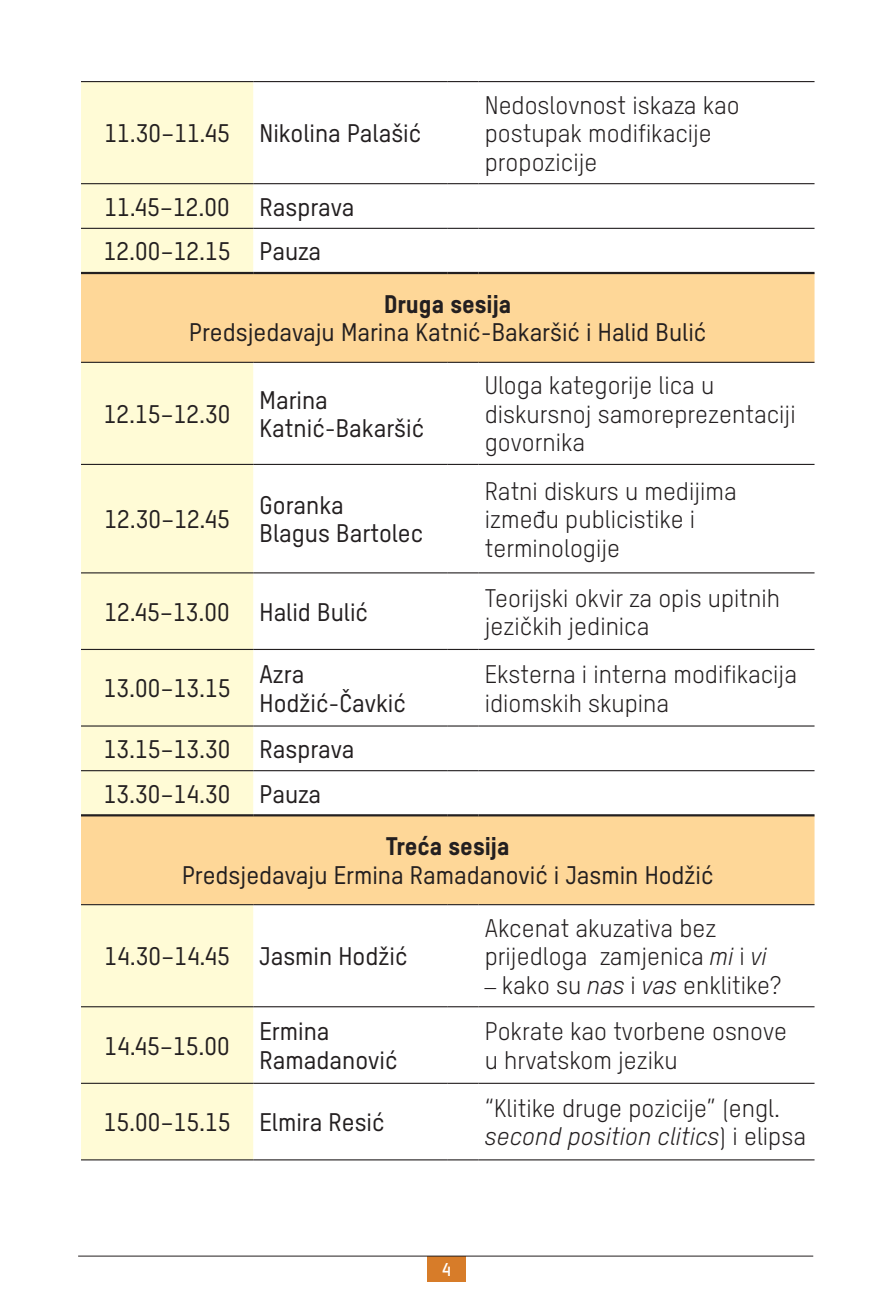
<style>
.page{position:relative;width:893px;height:1308px;background:#fff}
.page>*{position:absolute;margin:0;border:0;box-sizing:border-box;transform-origin:0 0}
.t1{font:24.75px/28.6px "T Star Pro Regular";color:#231f20}
.t2{font:24.75px/28.6px "T Star Pro Medium";color:#231f20}
.t3{font:24.75px "T Star Pro Heavy";color:#231f20}
.t4{font:18px "T Star Pro Bold";color:#fff}
.s1{font-style:italic}
.s2{font-family:"Times New Roman";font-size:22.5px}
</style>
<div class="page">
<div style="left:427px;top:1256px;width:39px;height:25px;background:#d77c29"></div>
<hr style="left:78px;top:1255px;width:735px;height:1px;background:#231f20">
<div style="left:81px;top:82px;width:172px;height:1077px;background:#fffbd6"></div>
<svg style="left:81px;top:274px;width:733px;height:630px"></svg>
<hr style="left:253px;top:81px;width:195px;height:1px;background:#231f20">
<hr style="left:448px;top:81px;width:30px;height:1px;background:#231f20">
<hr style="left:478px;top:81px;width:336px;height:1px;background:#231f20">
<hr style="left:253px;top:183px;width:195px;height:1px;background:#231f20">
<hr style="left:448px;top:183px;width:30px;height:1px;background:#231f20">
<hr style="left:478px;top:183px;width:336px;height:1px;background:#231f20">
<hr style="left:253px;top:228px;width:195px;height:1px;background:#231f20">
<hr style="left:448px;top:228px;width:30px;height:1px;background:#231f20">
<hr style="left:478px;top:228px;width:336px;height:1px;background:#231f20">
<hr style="left:253px;top:362px;width:195px;height:1px;background:#231f20">
<hr style="left:448px;top:362px;width:30px;height:1px;background:#231f20">
<hr style="left:478px;top:362px;width:336px;height:1px;background:#231f20">
<hr style="left:253px;top:464px;width:195px;height:1px;background:#231f20">
<hr style="left:448px;top:464px;width:30px;height:1px;background:#231f20">
<hr style="left:478px;top:464px;width:336px;height:1px;background:#231f20">
<hr style="left:253px;top:725px;width:195px;height:1px;background:#231f20">
<hr style="left:448px;top:725px;width:30px;height:1px;background:#231f20">
<hr style="left:478px;top:725px;width:336px;height:1px;background:#231f20">
<hr style="left:253px;top:770px;width:195px;height:1px;background:#231f20">
<hr style="left:448px;top:770px;width:30px;height:1px;background:#231f20">
<hr style="left:478px;top:770px;width:336px;height:1px;background:#231f20">
<hr style="left:253px;top:904px;width:195px;height:1px;background:#231f20">
<hr style="left:448px;top:904px;width:30px;height:1px;background:#231f20">
<hr style="left:478px;top:904px;width:336px;height:1px;background:#231f20">
<hr style="left:253px;top:1006px;width:195px;height:1px;background:#231f20">
<hr style="left:448px;top:1006px;width:30px;height:1px;background:#231f20">
<hr style="left:478px;top:1006px;width:336px;height:1px;background:#231f20">
<hr style="left:253px;top:1082px;width:195px;height:1px;background:#231f20">
<hr style="left:448px;top:1082px;width:30px;height:1px;background:#231f20">
<hr style="left:478px;top:1082px;width:336px;height:1px;background:#231f20">
<hr style="left:253px;top:572px;width:195px;height:1px;background:#231f20">
<hr style="left:448px;top:572px;width:30px;height:1px;background:#231f20">
<hr style="left:478px;top:572px;width:336px;height:1px;background:#231f20">
<hr style="left:253px;top:649px;width:195px;height:1px;background:#231f20">
<hr style="left:448px;top:649px;width:30px;height:1px;background:#231f20">
<hr style="left:478px;top:649px;width:336px;height:1px;background:#231f20">
<hr style="left:253px;top:1159px;width:195px;height:1px;background:#231f20">
<hr style="left:448px;top:1159px;width:30px;height:1px;background:#231f20">
<hr style="left:478px;top:1159px;width:336px;height:1px;background:#231f20">
<hr style="left:81px;top:81px;width:172px;height:1px;background:#231f20">
<hr style="left:81px;top:183px;width:172px;height:1px;background:#231f20">
<hr style="left:81px;top:228px;width:172px;height:1px;background:#231f20">
<hr style="left:81px;top:362px;width:172px;height:1px;background:#231f20">
<hr style="left:81px;top:464px;width:172px;height:1px;background:#231f20">
<hr style="left:81px;top:572px;width:172px;height:1px;background:#231f20">
<hr style="left:81px;top:649px;width:172px;height:1px;background:#231f20">
<hr style="left:81px;top:725px;width:172px;height:1px;background:#231f20">
<hr style="left:81px;top:770px;width:172px;height:1px;background:#231f20">
<hr style="left:81px;top:904px;width:172px;height:1px;background:#231f20">
<hr style="left:81px;top:1006px;width:172px;height:1px;background:#231f20">
<hr style="left:81px;top:1082px;width:172px;height:1px;background:#231f20">
<hr style="left:81px;top:1159px;width:172px;height:1px;background:#231f20">
<hr style="left:81px;top:272px;width:172px;height:2px;background:#231f20">
<hr style="left:253px;top:272px;width:195px;height:2px;background:#231f20">
<hr style="left:448px;top:272px;width:30px;height:2px;background:#231f20">
<hr style="left:478px;top:272px;width:336px;height:2px;background:#231f20">
<hr style="left:81px;top:814px;width:172px;height:2px;background:#231f20">
<hr style="left:253px;top:814px;width:195px;height:2px;background:#231f20">
<hr style="left:448px;top:814px;width:30px;height:2px;background:#231f20">
<hr style="left:478px;top:814px;width:336px;height:2px;background:#231f20">
<p class="t2" style="left:104px;top:117px;width:318px">11.30–11.45 Nikolina Palašić</p>
<p class="t2" style="left:104px;top:183px;width:252px;line-height:44.6px">11.45–12.00 Rasprava<br>12.00–12.15 Pauza</p>
<p class="t1" style="left:485px;top:89px;width:257px">Nedoslovnost iskaza kao postupak modifikacije propozicije</p>
<p class="t3" style="left:384px;top:285px;width:129px">Druga sesija</p>
<p class="t2" style="left:189px;top:316px;width:518px">Predsjedavaju Marina Katnić‑Bakaršić i Halid Bulić</p>
<p class="t2" style="left:104px;top:398px;width:128px">12.15–12.30</p>
<p class="t2" style="left:104px;top:503px;width:127px">12.30–12.45</p>
<p class="t2" style="left:260px;top:384px;width:166px">Marina<br>Katnić‑Bakaršić</p>
<p class="t2" style="left:260px;top:489px;width:165px">Goranka<br>Blagus Bartolec</p>
<p class="t2" style="left:104px;top:596px;width:265px">12.45–13.00 Halid Bulić</p>
<p class="t1" style="left:485px;top:370px;width:312px">Uloga kategorije lica u diskursnoj samoreprezentaciji govornika</p>
<p class="t1" style="left:485px;top:475px;width:253px">Ratni diskurs u medijima između publicistike i terminologije</p>
<p class="t1" style="left:485px;top:582px;width:297px">Teorijski okvir za opis upitnih jezičkih jedinica</p>
<p class="t2" style="left:260px;top:658px;width:148px">Azra<br>Hodžić-Čavkić</p>
<p class="t1" style="left:485px;top:658px;width:314px">Eksterna i interna modifikacija idiomskih skupina</p>
<p class="t2" style="left:104px;top:725px;width:252px;line-height:44.6px">13.15–13.30 Rasprava<br>13.30–14.30 Pauza</p>
<p class="t3" style="left:386px;top:827px;width:125px">Treća sesija</p>
<p class="t2" style="left:182px;top:859px;width:533px">Predsjedavaju Ermina Ramadanović i Jasmin Hodžić</p>
<p class="t2" style="left:104px;top:672px;width:128px">13.00–13.15</p>
<p class="t2" style="left:104px;top:940px;width:304px">14.30–14.45 Jasmin Hodžić</p>
<p class="t1" style="left:485px;top:912px;width:283px">Akcenat akuzativa bez prijedloga zamjenica <span class="s1">mi</span> i <span class="s1">vi</span></p>
<p class="t1" style="left:485px;top:969px;width:298px"><span class="s2">–</span> kako su <span class="s1">nas</span> i <span class="s1">vas</span> enklitike?</p>
<p class="t2" style="left:260px;top:1015px;width:139px">Ermina<br>Ramadanović</p>
<p class="t1" style="left:485px;top:1015px;width:304px">Pokrate kao tvorbene osnove u hrvatskom jeziku</p>
<p class="t2" style="left:104px;top:1106px;width:282px">15.00–15.15 Elmira Resić</p>
<p class="t2" style="left:104px;top:1029px;width:127px">14.45–15.00</p>
<p class="t1" style="left:485px;top:1092px;width:323px">“Klitike druge pozicije” (engl. <span class="s1">second position clitics</span>) i elipsa</p>
<p class="t4" style="left:442px;top:1256px;width:11px">4</p>
</div>
